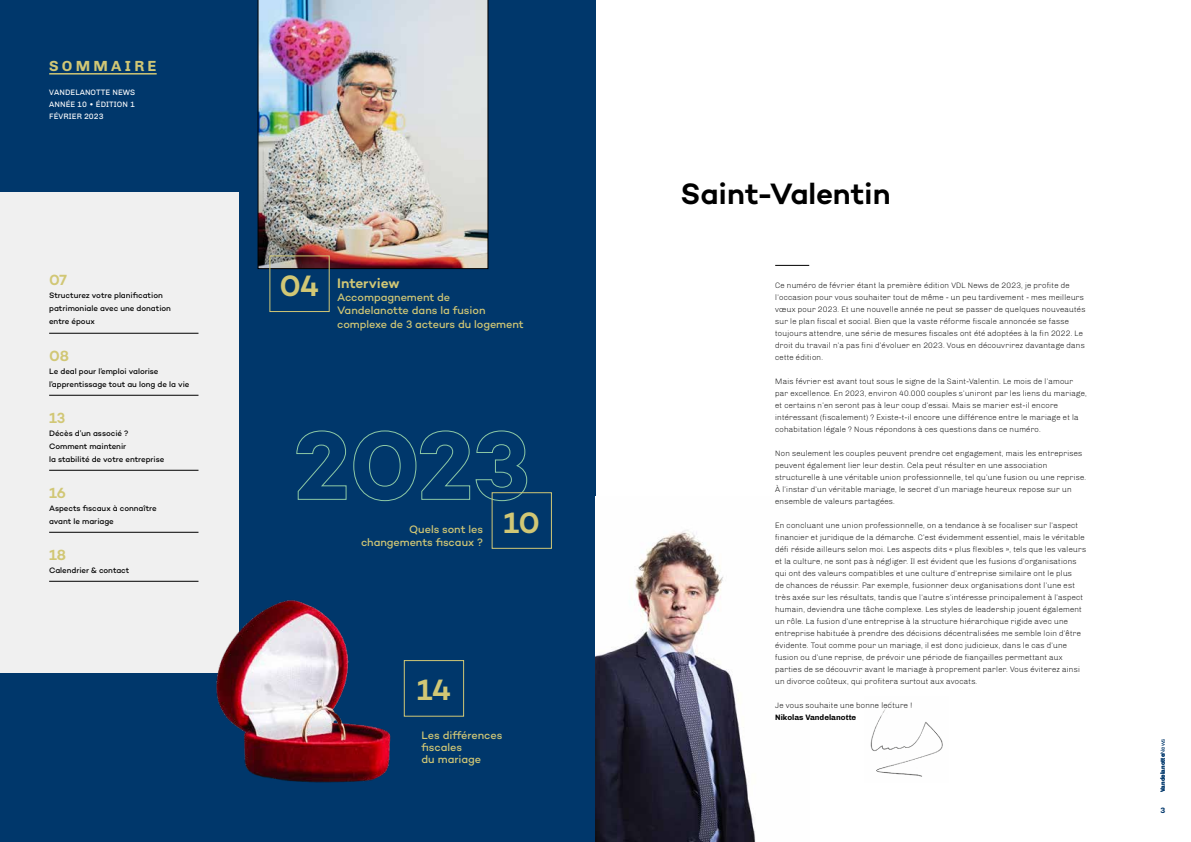
<style>
.page{position:relative;width:1191px;height:842px;background:#fff}
.page>*{position:absolute;margin:0;border:0;box-sizing:border-box;transform-origin:0 0}
.t1{font:600 30px "Campton";letter-spacing:-.005em;color:#000}
.t2{font:600 30px "Campton";color:#d1c775}
.t3{font:600 15px "Campton";color:#d1c775}
.t4{font:700 15px "Chivo";letter-spacing:.21em;color:#d1c775}
.t5{font:600 14px "Campton";letter-spacing:-.005em;color:#d1c775}
.t6{font:500 11px/13.2px "Campton";letter-spacing:-.005em;color:#d1c775}
.t7{font:300 8px/12px "Chivo";color:#000}
.t8{font:500 8px/13px "Campton";letter-spacing:-.005em;color:#000}
.t9{font:8px/12px "Chivo";letter-spacing:.01em;color:#fff;text-align:justify}
.t10{font:700 8px "Chivo";color:#000}
.t11{font:700 8px "Chivo";color:#00376b}
.t12{font:700 6px "Chivo";color:#00376b}
.s1{font-weight:300}
</style>
<div class="page">
<div style="left:0;top:0;width:595px;height:842px;background:#00376b"></div>
<img style="left:870px;top:701px;width:73px;height:76px">
<img style="left:595px;top:530px;width:161px;height:312px">
<hr style="left:775px;top:265px;width:34px;height:1px;background:#000">
<div style="left:0;top:192px;width:238px;height:480px;background:#f0f0f0"></div>
<hr style="left:49px;top:333px;width:149px;height:1px;background:#000">
<hr style="left:49px;top:395px;width:149px;height:1px;background:#000">
<hr style="left:49px;top:470px;width:149px;height:1px;background:#000">
<hr style="left:49px;top:532px;width:149px;height:1px;background:#000">
<hr style="left:49px;top:581px;width:149px;height:1px;background:#000">
<hr style="left:49px;top:73px;width:108px;height:2px;background:#d1c775">
<svg style="left:296px;top:430px;width:232px;height:72px"></svg>
<div style="left:491px;top:492px;width:61px;height:57px;border:1px solid #d1c775"></div>
<img style="left:185px;top:588px;width:219px;height:195px">
<div style="left:404px;top:660px;width:60px;height:57px;border:1px solid #d1c775"></div>
<img style="left:257px;top:0;width:231px;height:269px">
<div style="left:269px;top:255px;width:61px;height:57px;border:1px solid #d1c775"></div>
<h2 class="t4" style="left:49px;top:57px;width:109px">SOMMAIRE</h2>
<p class="t9" style="left:49px;top:87px;width:88px">VANDELANOTTE NEWS ANNÉE 10 • ÉDITION 1<br>FÉVRIER 2023</p>
<h2 class="t3" style="left:49px;top:271px;width:20px">07</h2>
<p class="t8" style="left:49px;top:289px;width:123px">Structurez votre planification patrimoniale avec une donation entre époux</p>
<h2 class="t3" style="left:49px;top:346px;width:21px">08</h2>
<p class="t8" style="left:49px;top:364px;width:142px">Le deal pour l’emploi valorise l’apprentissage tout au long de la vie</p>
<h2 class="t3" style="left:49px;top:408px;width:18px">13</h2>
<p class="t8" style="left:49px;top:426px;width:117px">Décès d’un associé ?<br>Comment maintenir<br>la stabilité de votre entreprise</p>
<h2 class="t3" style="left:49px;top:483px;width:18px">16</h2>
<p class="t8" style="left:49px;top:501px;width:109px">Aspects fiscaux à connaître avant le mariage</p>
<h2 class="t3" style="left:49px;top:545px;width:19px">18</h2>
<p class="t8" style="left:49px;top:563px;width:82px">Calendrier &amp; contact</p>
<h1 class="t2" style="left:280px;top:266px;width:41px">04</h1>
<h3 class="t5" style="left:337px;top:274px;width:64px">Interview</h3>
<h3 class="t6" style="left:337px;top:291px;width:188px">Accompagnement de<br>Vandelanotte dans la fusion complexe de 3 acteurs du logement</h3>
<h3 class="t6" style="left:361px;top:522px;width:124px;text-align:right">Quels sont les changements fiscaux ?</h3>
<h1 class="t2" style="left:503px;top:503px;width:38px">10</h1>
<h1 class="t2" style="left:417px;top:671px;width:36px">14</h1>
<h3 class="t6" style="left:421px;top:729px;width:82px;line-height:12px">Les différences fiscales<br>du mariage</h3>
<h1 class="t1" style="left:680px;top:175px;width:212px">Saint-Valentin</h1>
<p class="t7" style="left:775px;top:279px;width:312px">Ce numéro de février étant la première édition VDL News de 2023, je profite de l’occasion pour vous souhaiter tout de même - un peu tardivement - mes meilleurs vœux pour 2023. Et une nouvelle année ne peut se passer de quelques nouveautés sur le plan fiscal et social. Bien que la vaste réforme fiscale annoncée se fasse toujours attendre, une série de mesures fiscales ont été adoptées à la fin 2022. Le droit du travail n’a pas fini d’évoluer en 2023. Vous en découvrirez davantage dans cette édition.</p>
<p class="t7" style="left:775px;top:375px;width:313px">Mais février est avant tout sous le signe de la Saint-Valentin. Le mois de l’amour par excellence. En 2023, environ 40.000 couples s’uniront par les liens du mariage, et certains n’en seront pas à leur coup d’essai. Mais se marier est-il encore intéressant (fiscalement) ? Existe-t-il encore une différence entre le mariage et la cohabitation légale ? Nous répondons à ces questions dans ce numéro.</p>
<p class="t7" style="left:775px;top:447px;width:313px">Non seulement les couples peuvent prendre cet engagement, mais les entreprises peuvent également lier leur destin. Cela peut résulter en une association structurelle à une véritable union professionnelle, tel qu’une fusion ou une reprise.<br>À l’instar d’un véritable mariage, le secret d’un mariage heureux repose sur un ensemble de valeurs partagées.</p>
<p class="t7" style="left:775px;top:519px;width:312px">En concluant une union professionnelle, on a tendance à se focaliser sur l’aspect financier et juridique de la démarche. C’est évidemment essentiel, mais le véritable défi réside ailleurs selon moi. Les aspects dits « plus flexibles », tels que les valeurs et la culture, ne sont pas à négliger. Il est évident que les fusions d’organisations qui ont des valeurs compatibles et une culture d’entreprise similaire ont le plus<br>de chances de réussir. Par exemple, fusionner deux organisations dont l’une est très axée sur les résultats, tandis que l’autre s’intéresse principalement à l’aspect humain, deviendra une tâche complexe. Les styles de leadership jouent également un rôle. La fusion d’une entreprise à la structure hiérarchique rigide avec une entreprise habituée à prendre des décisions décentralisées me semble loin d’être évidente. Tout comme pour un mariage, il est donc judicieux, dans le cas d’une fusion ou d’une reprise, de prévoir une période de fiançailles permettant aux parties de se découvrir avant le mariage à proprement parler. Vous éviterez ainsi un divorce coûteux, qui profitera surtout aux avocats.</p>
<p class="t7" style="left:775px;top:699px;width:139px">Je vous souhaite une bonne lecture !</p>
<p class="t10" style="left:775px;top:713px;width:83px">Nikolas Vandelanotte</p>
<p class="t12" style="left:1159px;top:792px;width:55px;rotate:-90deg">Vandelanotte<span class="s1">News</span></p>
<p class="t11" style="left:1160px;top:806px;width:6px">3</p>
</div>
